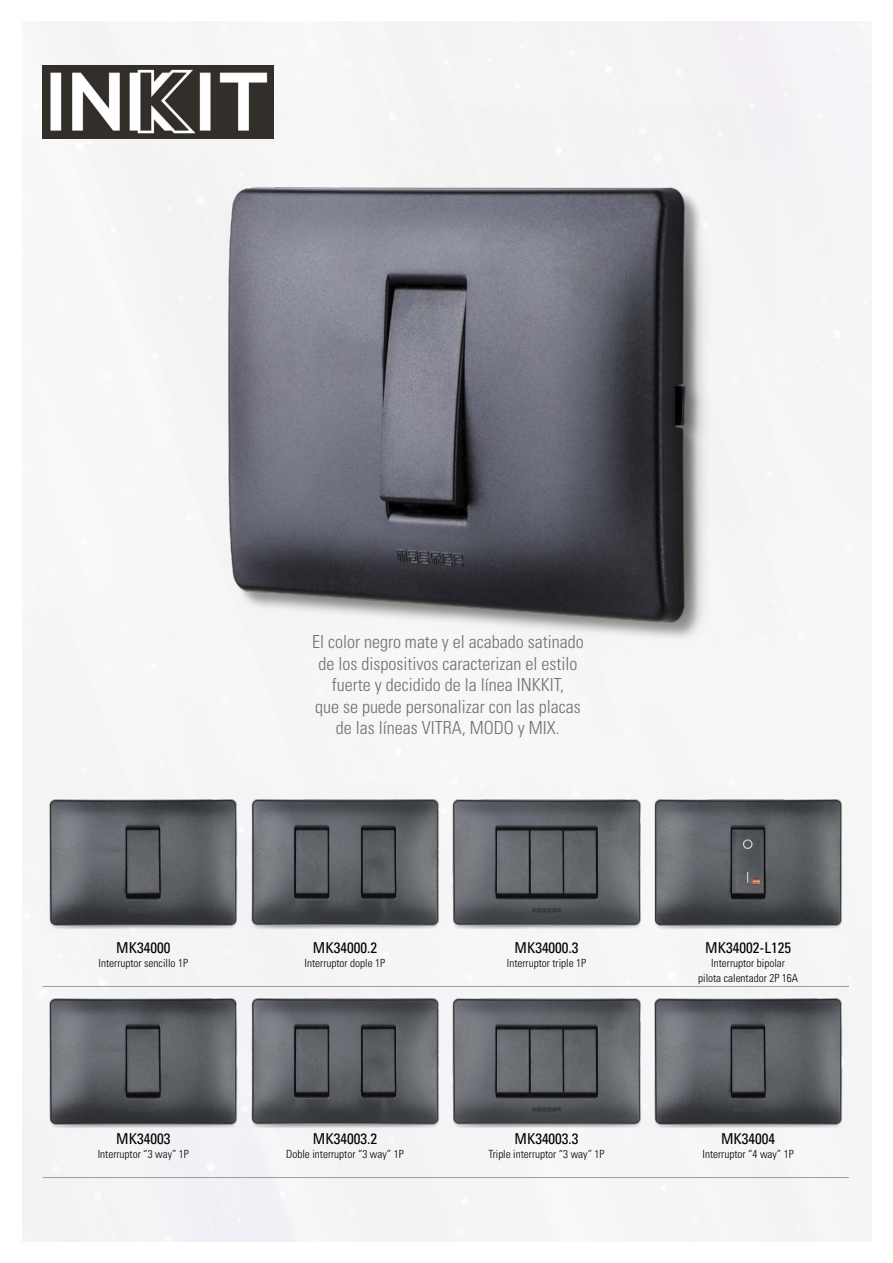
<style>
.page{position:relative;width:893px;height:1263px;background:#fff}
.page>*{position:absolute;margin:0;border:0;box-sizing:border-box;transform-origin:0 0}
.t1{font:300 condensed 18px/21.6px "Univers LT Std";color:#706f6f;text-align:center}
.t2{font:condensed 15px "Univers LT Std";color:#000}
.t3{font:300 condensed 11.25px/15px "Univers LT Std";color:#000;text-align:center}
</style>
<div class="page">
<div style="left:23px;top:21px;width:849px;height:1221px;background:#f6f5f6"></div>
<img style="left:162px;top:108px;width:612px;height:541px">
<hr style="left:43px;top:986px;width:201px;height:1px;background:#9d9d9c">
<hr style="left:244px;top:986px;width:202px;height:1px;background:#9d9d9c">
<hr style="left:446px;top:986px;width:201px;height:1px;background:#9d9d9c">
<hr style="left:647px;top:986px;width:202px;height:1px;background:#9d9d9c">
<hr style="left:43px;top:1177px;width:201px;height:1px;background:#9d9d9c">
<hr style="left:244px;top:1177px;width:202px;height:1px;background:#9d9d9c">
<hr style="left:446px;top:1177px;width:201px;height:1px;background:#9d9d9c">
<hr style="left:647px;top:1177px;width:202px;height:1px;background:#9d9d9c">
<img style="left:43px;top:788px;width:200px;height:142px">
<img style="left:245px;top:788px;width:603px;height:142px">
<img style="left:43px;top:987px;width:200px;height:142px">
<img style="left:245px;top:987px;width:603px;height:142px">
<img style="left:43px;top:65px;width:230px;height:73px">
<h1 class="t1" style="left:312px;top:631px;width:273px">El color negro mate y el acabado satinado de los dispositivos caracterizan el estilo fuerte y decidido de la línea INKKIT,<br>que se puede personalizar con las placas de las líneas VITRA, MODO y MIX.</h1>
<h2 class="t2" style="left:116px;top:938px;width:56px">MK34000</h2>
<h2 class="t2" style="left:313px;top:938px;width:66px">MK34000.2</h2>
<h2 class="t2" style="left:514px;top:938px;width:66px">MK34000.3</h2>
<h2 class="t2" style="left:705px;top:938px;width:87px">MK34002-L125</h2>
<p class="t3" style="left:99px;top:956px;width:91px">Interruptor sencillo 1P</p>
<p class="t3" style="left:305px;top:956px;width:82px">Interruptor dople 1P</p>
<p class="t3" style="left:507px;top:956px;width:81px">Interruptor triple 1P</p>
<p class="t3" style="left:698px;top:956px;width:101px">Interruptor bipolar<br>pilota calentador 2P 16A</p>
<h2 class="t2" style="left:116px;top:1129px;width:56px">MK34003</h2>
<h2 class="t2" style="left:313px;top:1129px;width:66px">MK34003.2</h2>
<h2 class="t2" style="left:514px;top:1129px;width:66px">MK34003.3</h2>
<h2 class="t2" style="left:721px;top:1129px;width:56px">MK34004</h2>
<p class="t3" style="left:98px;top:1147px;width:93px">Interruptor “3 way” 1P</p>
<p class="t3" style="left:286px;top:1147px;width:119px">Doble interruptor “3 way” 1P</p>
<p class="t3" style="left:489px;top:1147px;width:117px">Triple interruptor “3 way” 1P</p>
<p class="t3" style="left:702px;top:1147px;width:93px">Interruptor “4 way” 1P</p>
</div>
